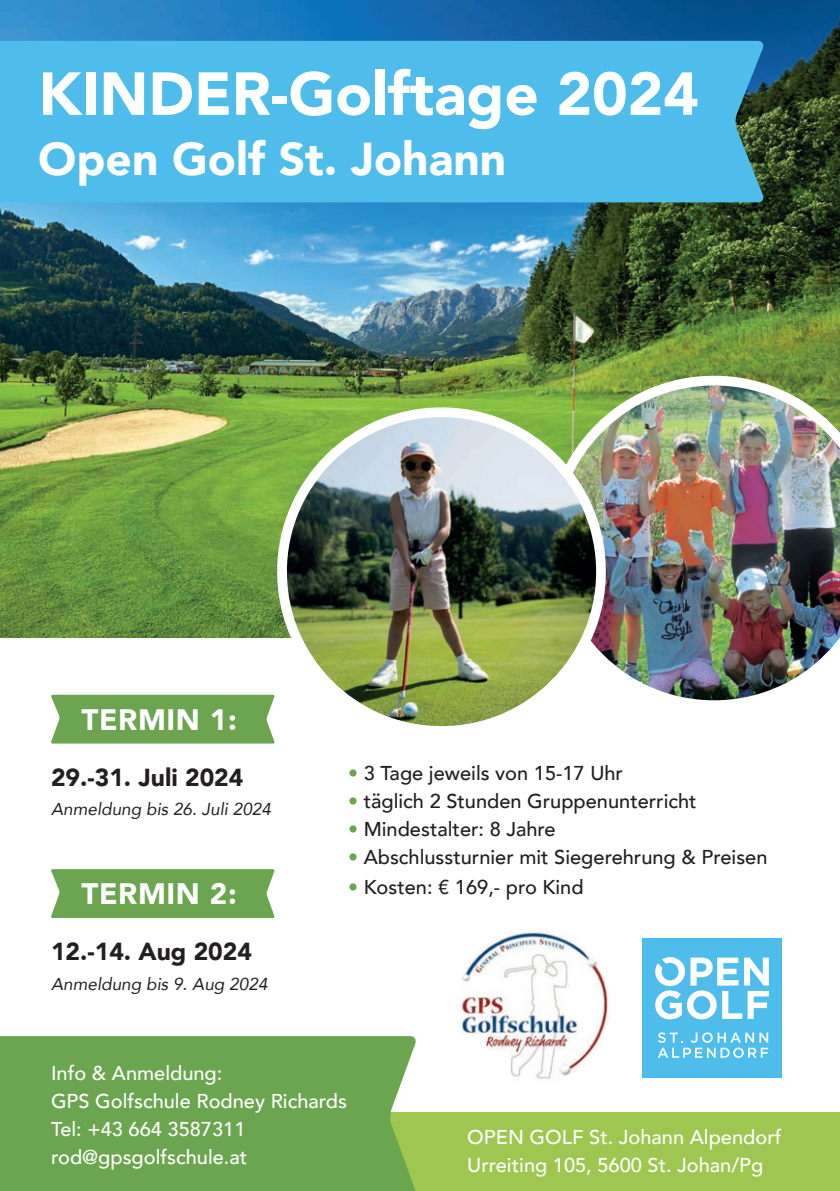
<style>
.page{position:relative;width:840px;height:1191px;background:#fff}
.page>*{position:absolute;margin:0;border:0;box-sizing:border-box;transform-origin:0 0}
.t1{font:900 60px "Avenir";color:#fff}
.t2{font:900 46px "Avenir";color:#fff}
.t3{font:900 29.6px "Avenir";letter-spacing:.02em;color:#fff}
.t4{font:900 24.6px "Avenir";color:#231f20}
.t5{font:500 20px "Avenir";color:#231f20}
.t6{font:500 20px/28px "Avenir";color:#fff}
.t7{font:italic 17.2px "Avenir";color:#231f20}
.s1{color:#6ca550}
</style>
<div class="page">
<div style="left:333px;top:1112px;width:506px;height:79px;background:#9ec752"></div>
<img style="left:0;top:0;width:839px;height:637px">
<img style="left:546px;top:376px;width:293px;height:325px">
<img style="left:285px;top:412px;width:311px;height:313px">
<div style="left:277px;top:407px;width:328px;height:329px;border:10px solid #fff;border-radius:50%"></div>
<div style="left:0;top:1036px;width:416px;height:155px;background:#6ca550"></div>
<div style="left:641px;top:937px;width:140px;height:140px;background:#4fbdec"></div>
<svg style="left:655px;top:957px;width:113px;height:62px"></svg>
<svg style="left:657px;top:1032px;width:110px;height:26px"></svg>
<img style="left:461px;top:929px;width:147px;height:151px">
<div style="left:51px;top:694px;width:223px;height:49px;background:#6ca550"></div>
<div style="left:51px;top:869px;width:223px;height:49px;background:#6ca550"></div>
<div style="left:0;top:41px;width:764px;height:161px;background:#4fbdec"></div>
<h1 class="t1" style="left:38px;top:43px;width:661px">KINDER-Golftage 2024</h1>
<h2 class="t2" style="left:38px;top:119px;width:469px">Open Golf St. Johann</h2>
<h3 class="t3" style="left:81px;top:694px;width:157px">TERMIN 1:</h3>
<p class="t4" style="left:51px;top:756px;width:194px">29.-31. Juli 2024</p>
<p class="t7" style="left:51px;top:798px;width:221px">Anmeldung bis 26. Juli 2024</p>
<h3 class="t3" style="left:81px;top:868px;width:157px">TERMIN 2:</h3>
<p class="t4" style="left:51px;top:930px;width:202px">12.-14. Aug 2024</p>
<p class="t7" style="left:51px;top:973px;width:218px">Anmeldung bis 9. Aug 2024</p>
<p class="t5" style="left:348px;top:755px;width:276px"><span class="s1">•</span> 3 Tage jeweils von 15-17 Uhr</p>
<p class="t5" style="left:348px;top:783px;width:350px"><span class="s1">•</span> täglich 2 Stunden Gruppenunterricht</p>
<p class="t5" style="left:348px;top:811px;width:209px"><span class="s1">•</span> Mindestalter: 8 Jahre</p>
<p class="t5" style="left:348px;top:839px;width:420px"><span class="s1">•</span> Abschlussturnier mit Siegerehrung &amp; Preisen</p>
<p class="t5" style="left:348px;top:869px;width:237px"><span class="s1">•</span> Kosten: € 169,- pro Kind</p>
<p class="t6" style="left:51px;top:1057px;width:297px">Info &amp; Anmeldung:<br>GPS Golfschule Rodney Richards<br>Tel: +43 664 3587311 rod@gpsgolfschule.at</p>
<p class="t6" style="left:467px;top:1122px;width:315px">OPEN GOLF St. Johann Alpendorf<br>Urreiting 105, 5600 St. Johan/Pg</p>
</div>
